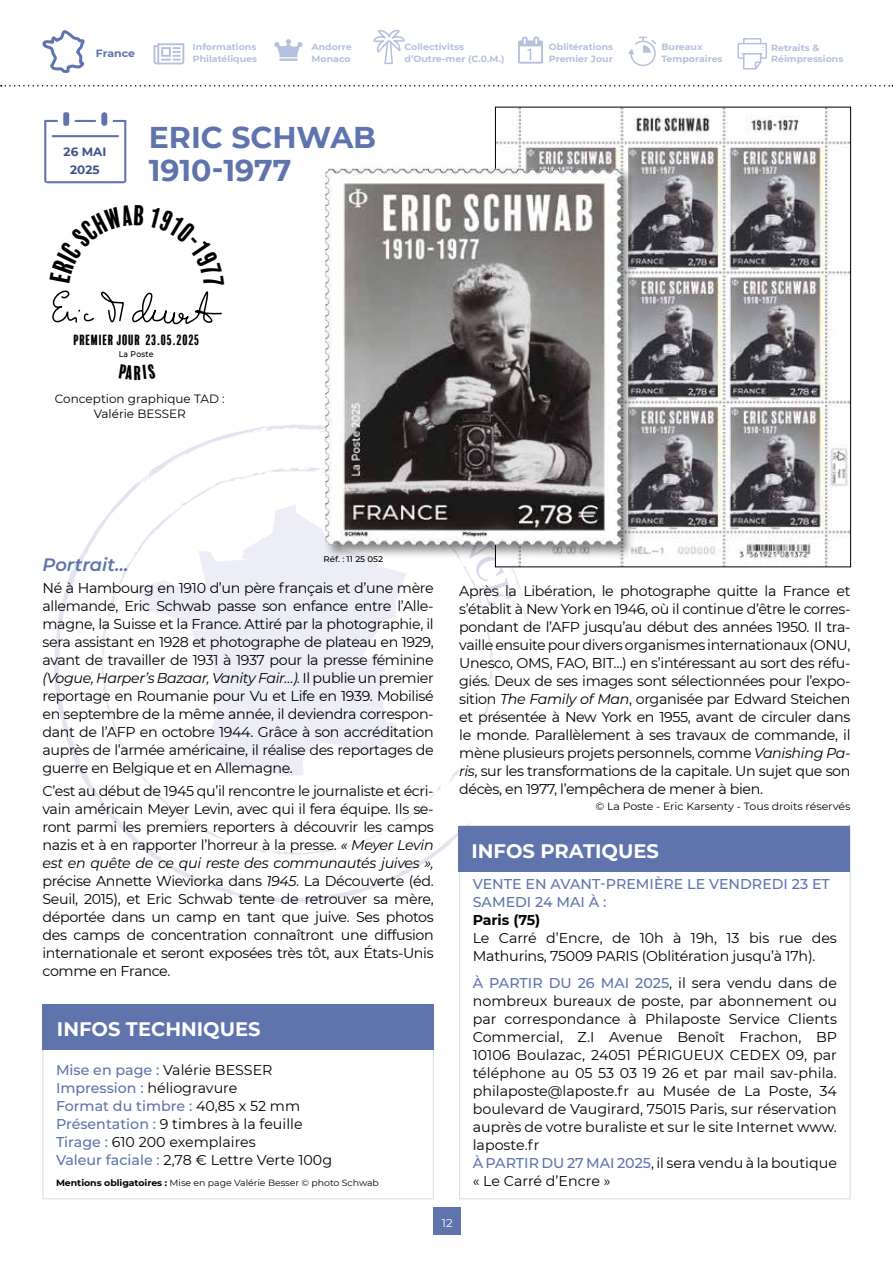
<style>
.page{position:relative;width:893px;height:1263px;background:#fff}
.page>*{position:absolute;margin:0;border:0;box-sizing:border-box;transform-origin:0 0}
.t1{font:700 30px/33px "Montserrat";color:#5f74ac}
.t2{font:700 19.5px "Montserrat";color:#fff}
.t3{font:italic 600 18px "Montserrat";color:#5f74ac}
.t4{font:14.25px/18px "Montserrat";color:#000}
.t5{font:500 14.25px/18px "Montserrat";color:#5f74ac}
.t6{font:700 14.25px "Montserrat";letter-spacing:-.01em;color:#000}
.t7{font:13.5px "Balboa Plus Fill";color:#000}
.t8{font:12px/15px "Montserrat";color:#000;text-align:center}
.t9{font:700 12px/18px "Montserrat";color:#3f538a;text-align:center}
.t10{font:11.25px "Montserrat";color:#fff;scale:1.04 1}
.t11{font:10.5px "Montserrat";letter-spacing:-.005em;color:#000;scale:1.04 1}
.t12{font:700 10.5px "Montserrat";letter-spacing:-.005em;color:#5f74ac;scale:1.04 1}
.t13{font:700 9px/11.6px "Montserrat";color:#b4c1dc;scale:1.04 1}
.t14{font:9px "Montserrat";letter-spacing:-.005em;color:#000;scale:1.04 1}
.t15{font:500 8.4px "Montserrat";letter-spacing:.02em;color:#000;scale:.93 1}
.t16{font:500 8.25px "Montserrat";color:#000;scale:1.04 1}
.s1{font-style:italic}
.s2{font-weight:500;color:#5f74ac}
.s3{font-weight:700}
</style>
<div class="page">
<svg style="left:54px;top:424px;width:405px;height:479px"></svg>
<svg style="left:318px;top:424px;width:4px;height:8px"></svg>
<svg style="left:58px;top:618px;width:4px;height:15px"></svg>
<svg style="left:101px;top:467px;width:433px;height:388px"></svg>
<div style="left:434px;top:1208px;width:27px;height:27px;background:#5f74ac"></div>
<div style="left:459px;top:826px;width:391px;height:45px;background:#5f74ac"></div>
<div style="left:43px;top:1048px;width:391px;height:151px;border:1px solid #dadada"></div>
<div style="left:43px;top:1004px;width:391px;height:46px;background:#5f74ac"></div>
<img style="left:497px;top:325px;width:352px;height:240px">
<div style="left:322px;top:166px;width:314px;height:394px;background:#000;opacity:.5"></div>
<svg style="left:1px;top:29px;width:892px;height:296px"></svg>
<p class="t13" style="left:193px;top:41px;width:63px">Informations<br>Philatéliques</p>
<p class="t13" style="left:405px;top:41px;width:98px">Collectivitss d’Outre-mer (C.0.M.)</p>
<p class="t13" style="left:549px;top:41px;width:63px">Oblitérations<br>Premier Jour</p>
<p class="t13" style="left:771px;top:41px;width:71px">Retraits &amp;<br>Réimpressions</p>
<p class="t13" style="left:312px;top:41px;width:40px">Andorre<br>Monaco</p>
<p class="t12" style="left:96px;top:46px;width:39px">France</p>
<p class="t13" style="left:661px;top:41px;width:60px">Bureaux<br>Temporaires</p>
<p class="t9" style="left:64px;top:142px;width:44px">26 MAI<br>2025</p>
<h1 class="t1" style="left:149px;top:120px;width:229px">ERIC SCHWAB<br>1910-1977</h1>
<p class="t7" style="left:73px;top:333px;width:128px">PREMIER JOUR 23.05.2025</p>
<p class="t15" style="left:119px;top:349px;width:39px">La Poste</p>
<p class="t8" style="left:55px;top:391px;width:171px">Conception graphique TAD :<br>Valérie BESSER</p>
<p class="t16" style="left:324px;top:553px;width:59px">Réf. : 11 25 052</p>
<p class="t3" style="left:43px;top:552px;width:88px">Portrait…</p>
<p class="t4" style="left:43px;top:579px;width:393px;text-align:justify">Né à Hambourg en 1910 d’un père français et d’une mère allemande, Eric Schwab passe son enfance entre l’Alle&shy;magne, la Suisse et la France. Attiré par la photographie, il sera assistant en 1928 et photographe de plateau en 1929, avant de travailler de 1931 à 1937 pour la presse féminine <span class="s1">(Vogue, Harper’s Bazaar, Vanity Fair…).</span> Il publie un premier reportage en Roumanie pour Vu et Life en 1939. Mobilisé en septembre de la même année, il deviendra correspon&shy;dant de l’AFP en octobre 1944. Grâce à son accréditation auprès de l’armée américaine, il réalise des reportages de guerre en Belgique et en Allemagne.</p>
<p class="t4" style="left:43px;top:781px;width:393px;text-align:justify">C’est au début de 1945 qu’il rencontre le journaliste et écri&shy;vain américain Meyer Levin, avec qui il fera équipe. Ils se&shy;ront parmi les premiers reporters à découvrir les camps nazis et à en rapporter l’horreur à la presse. <span class="s1">« Meyer Levin est en quête de ce qui reste des communautés juives », </span>précise Annette Wieviorka dans <span class="s1">1945</span>. La Découverte (éd.<br>Seuil, 2015), et Eric Schwab tente de retrouver sa mère, déportée dans un camp en tant que juive. Ses photos des camps de concentration connaîtront une diffusion internationale et seront exposées très tôt, aux États-Unis comme en France.</p>
<h2 class="t2" style="left:57px;top:1015px;width:205px">INFOS TECHNIQUES</h2>
<p class="t4" style="left:56px;top:1060px;width:278px"><span class="s2">Mise en page :</span> Valérie BESSER<br><span class="s2">Impression :</span> héliogravure<br><span class="s2">Format du timbre :</span> 40,85 x 52 mm<br><span class="s2">Présentation :</span> 9 timbres à la feuille<br><span class="s2">Tirage :</span> 610 200 exemplaires<br><span class="s2">Valeur faciale :</span> 2,78 € Lettre Verte 100g</p>
<p class="t14" style="left:56px;top:1176px;width:312px"><span class="s3">Mentions obligatoires :</span> Mise en page Valérie Besser © photo Schwab</p>
<p class="t4" style="left:459px;top:581px;width:393px;text-align:justify">Après la Libération, le photographe quitte la France et s’établit à New York en 1946, où il continue d’être le corres&shy;pondant de l’AFP jusqu’au début des années 1950. Il tra&shy;vaille ensuite pour divers organismes internationaux (ONU, Unesco, OMS, FAO, BIT…) en s’intéressant au sort des réfu&shy;giés. Deux de ses images sont sélectionnées pour l’expo&shy;sition <span class="s1">The Family of Man</span>, organisée par Edward Steichen et présentée à New York en 1955, avant de circuler dans le monde. Parallèlement à ses travaux de commande, il mène plusieurs projets personnels, comme <span class="s1">Vanishing Pa&shy;ris</span>, sur les transformations de la capitale. Un sujet que son décès, en 1977, l’empêchera de mener à bien.</p>
<p class="t11" style="left:595px;top:799px;width:247px">© La Poste - Eric Karsenty - Tous droits réservés</p>
<h2 class="t2" style="left:471px;top:837px;width:189px">INFOS PRATIQUES</h2>
<p class="t5" style="left:473px;top:874px;width:359px">VENTE EN AVANT-PREMIÈRE LE VENDREDI 23 ET<br>SAMEDI 24 MAI À :</p>
<p class="t6" style="left:473px;top:909px;width:69px">Paris (75)</p>
<p class="t4" style="left:473px;top:928px;width:366px">Le Carré d’Encre, de 10h à 19h, 13 bis rue des<br>Mathurins, 75009 PARIS (Oblitération jusqu’à 17h).</p>
<p class="t4" style="left:473px;top:973px;width:366px"><span class="s2">À PARTIR DU 26 MAI 2025</span>, il sera vendu dans de nombreux bureaux de poste, par abonnement ou par correspondance à Philaposte Service Clients Commercial, Z.I Avenue Benoît Frachon, BP 10106 Boulazac, 24051 PÉRIGUEUX CEDEX 09, par téléphone au 05 53 03 19 26 et par mail sav-phila. philaposte@laposte.fr au Musée de La Poste, 34 boulevard de Vaugirard, 75015 Paris, sur réservation auprès de votre buraliste et sur le site Internet www. laposte.fr<br><span class="s2">À PARTIR DU 27 MAI 2025</span>, il sera vendu à la boutique « Le Carré d’Encre »</p>
<p class="t10" style="left:442px;top:1215px;width:12px">12</p>
</div>
